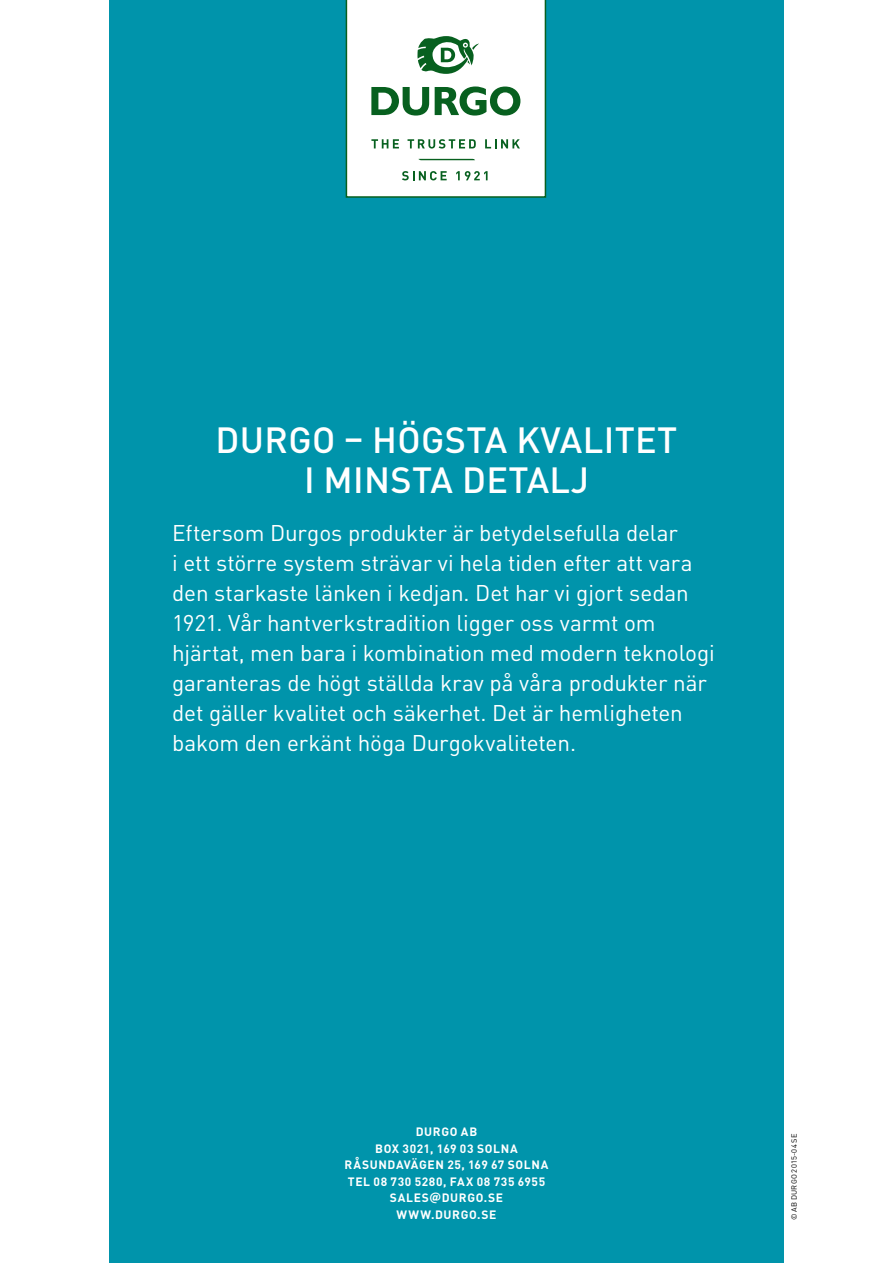
<style>
.page{position:relative;width:893px;height:1263px;background:#fff}
.page>*{position:absolute;margin:0;border:0;box-sizing:border-box;transform-origin:0 0}
.t1{font:500 36px/40.5px "DIN Pro";letter-spacing:.01em;color:#fff;text-align:center}
.t2{font:22.5px/30px "DIN Pro";letter-spacing:-.005em;color:#fff}
.t3{font:700 12px/16.5px "DIN Pro";letter-spacing:.05em;color:#fff;text-align:center}
.t4{font:7.5px "DIN Pro";letter-spacing:.03em;color:#000}
</style>
<div class="page">
<div style="left:109px;top:0;width:675px;height:1263px;background:#0094ab"></div>
<svg style="left:346px;top:0;width:200px;height:198px;background:#dfeae2"></svg>
<h1 class="t1" style="left:216px;top:418px;width:463px">DURGO – HÖGSTA KVALITET<br>I MINSTA DETALJ</h1>
<p class="t2" style="left:172px;top:517px;width:544px">Eftersom Durgos produkter är betydelsefulla delar<br>i ett större system strävar vi hela tiden efter att vara den starkaste länken i kedjan. Det har vi gjort sedan 1921. Vår hantverkstradition ligger oss varmt om hjärtat, men bara i kombination med modern teknologi garanteras de högt ställda krav på våra produkter när det gäller kvalitet och säkerhet. Det är hemligheten bakom den erkänt höga Durgokvaliteten.</p>
<p class="t3" style="left:345px;top:1123px;width:205px">DURGO AB<br>BOX 3021, 169 03 SOLNA<br>RÅSUNDAVÄGEN 25, 169 67 SOLNA<br>TEL 08 730 5280, FAX 08 735 6955<br>SALES@DURGO.SE<br>WWW.DURGO.SE</p>
<p class="t4" style="left:789px;top:1220px;width:89px;rotate:-90deg">© AB DURGO 2015-04 SE</p>
</div>
